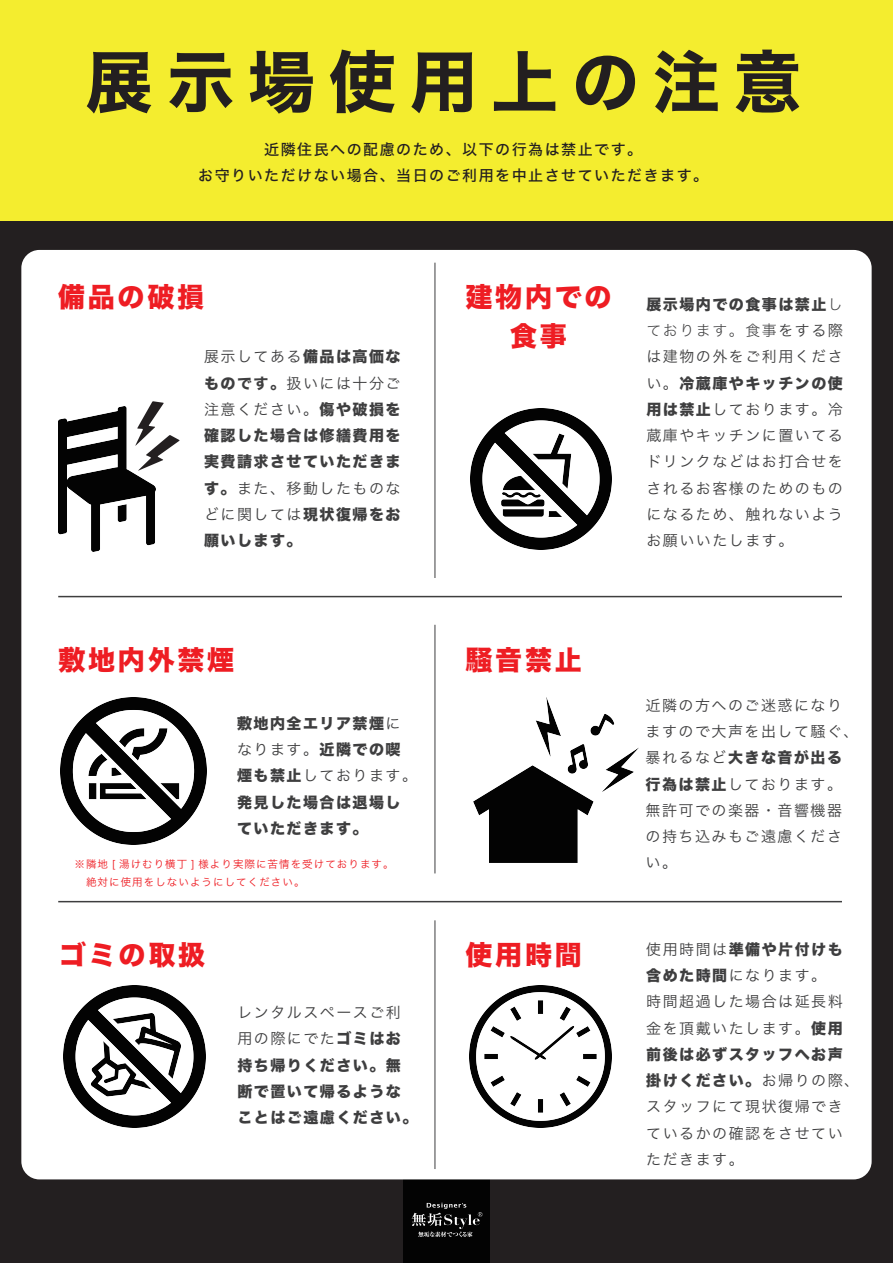
<style>
.page{position:relative;width:893px;height:1263px;background:#231f20}
.page>*{position:absolute;margin:0;border:0;box-sizing:border-box;transform-origin:0 0}
.t1{font:67.5px "Hiragino Sans W7";letter-spacing:.2em;color:#231f20}
.t2{font:27px/39px "Hiragino Sans W8";letter-spacing:.1em;color:#ee1d23;text-align:center}
.t3{font:15px/26.2px "Hiragino Sans W3";letter-spacing:.1em;color:#3e3e3f}
.t4{font:15px/26.2px "Hiragino Sans W8";letter-spacing:.1em;color:#3e3e3f}
.t5{font:15px/26.2px "Hiragino Sans W5";letter-spacing:.1em;color:#231f20;text-align:center}
.t6{font:15px "Hiragino Sans W2";letter-spacing:.1em;color:#3e3e3f}
.t7{font:10.5px/18.3px "Hiragino Sans W3";letter-spacing:.1em;color:#ee1d23}
.s1{font-family:"Hiragino Sans W8"}
.s2{font-family:"Hiragino Sans W7"}
.s3{font-family:"Hiragino Sans W2"}
.s4{font-family:"Hiragino Sans W3"}
</style>
<div class="page">
<img style="left:404px;top:1179px;width:85px;height:84px">
<div style="left:0;top:0;width:893px;height:221px;background:#f4ed2f"></div>
<div style="left:21px;top:250px;width:851px;height:929px;background:#fff;border-radius:18px"></div>
<img style="left:470px;top:408px;width:141px;height:142px">
<img style="left:60px;top:697px;width:147px;height:147px">
<img style="left:474px;top:697px;width:165px;height:165px">
<img style="left:58px;top:406px;width:98px;height:146px">
<svg style="left:135px;top:401px;width:45px;height:69px"></svg>
<img style="left:63px;top:986px;width:142px;height:142px">
<img style="left:470px;top:986px;width:142px;height:142px">
<hr style="left:58px;top:596px;width:784px;height:1px;background:#3e3e3f">
<hr style="left:58px;top:901px;width:784px;height:1px;background:#3e3e3f">
<hr style="left:435px;top:625px;width:1px;height:248px;background:#3e3e3f">
<hr style="left:435px;top:920px;width:1px;height:249px;background:#3e3e3f">
<hr style="left:435px;top:263px;width:1px;height:315px;background:#3e3e3f">
<h1 class="t1" style="left:86px;top:29px;width:717px">展示場使用上の注意</h1>
<p class="t5" style="left:198px;top:135px;width:512px">近隣住民への配慮のため、以下の行為は禁止です。<br>お守りいただけない場合、当日のご利用を中止させていただきます。</p>
<h2 class="t2" style="left:58px;top:279px;width:147px">備品の破損</h2>
<p class="t3" style="left:204px;top:342px;width:198px;text-align:justify">展示してある<span class="s1">備品は高価なもの</span><span class="s2">です。</span>扱いには十分ご注意ください。<span class="s1">傷や破損を</span></p>
<p class="t4" style="left:204px;top:423px;width:198px">確認した場合は修繕費用を実費請求させていただきま</p>
<p class="t3" style="left:204px;top:474px;width:198px"><span class="s1">す。</span>また、移動したものなどに関しては<span class="s1">現状復帰をお</span></p>
<p class="t4" style="left:204px;top:528px;width:99px">願いします。</p>
<h2 class="t2" style="left:466px;top:279px;width:147px">建物内での食事</h2>
<p class="t4" style="left:646px;top:291px;width:198px">展示場内での食事は禁止<span class="s3">し</span></p>
<p class="t6" style="left:646px;top:317px;width:198px">ております。食事<span class="s4">をする際</span></p>
<p class="t3" style="left:646px;top:342px;width:198px">は建物の外をご利用くださ</p>
<p class="t4" style="left:646px;top:370px;width:198px"><span class="s4">い。</span>冷蔵庫やキッチンの使</p>
<p class="t3" style="left:646px;top:395px;width:198px;text-align:justify"><span class="s1">用は禁止</span>しております。冷蔵庫やキッチンに置いてるドリンクなどはお打合せをされるお客様のためのものになるため、触れないようお願いいたします。</p>
<h2 class="t2" style="left:59px;top:641px;width:177px">敷地内外禁煙</h2>
<h2 class="t2" style="left:466px;top:641px;width:118px">騒音禁止</h2>
<p class="t4" style="left:237px;top:710px;width:165px">敷地内全エリア禁煙<span class="s4">に</span></p>
<p class="t3" style="left:237px;top:735px;width:181px">なります。<span class="s1">近隣での喫煙も禁止</span>しております。</p>
<p class="t4" style="left:237px;top:789px;width:165px">発見した場合は退場していただきます。</p>
<p class="t7" style="left:75px;top:854px;width:321px">※隣地 [ 湯けむり横丁 ] 様より実際に苦情を受けております。　絶対に使用をしないようにしてください。</p>
<h2 class="t2" style="left:59px;top:936px;width:147px">ゴミの取扱</h2>
<h2 class="t2" style="left:466px;top:936px;width:118px">使用時間</h2>
<p class="t3" style="left:237px;top:998px;width:165px">レンタルスペースご利用の際にでた<span class="s1">ゴミはお</span></p>
<p class="t4" style="left:237px;top:1052px;width:181px">持ち帰りください。無断で置いて帰るようなことはご遠慮ください。</p>
<p class="t3" style="left:646px;top:691px;width:214px">近隣の方へのご迷惑になりますので大声を出して騒ぐ、</p>
<p class="t4" style="left:646px;top:745px;width:198px"><span class="s4">暴れるなど</span>大きな音が出る</p>
<p class="t3" style="left:646px;top:770px;width:198px;text-align:justify"><span class="s1">行為は禁止</span>しております。無許可での楽器・音響機器の持ち込みもご遠慮ください。</p>
<p class="t4" style="left:646px;top:936px;width:198px"><span class="s4">使用時間は</span>準備や片付けも</p>
<p class="t3" style="left:646px;top:961px;width:198px"><span class="s1">含めた時間</span>になります。時間超過した場合は延長料金を頂戴いたします。<span class="s1">使用</span></p>
<p class="t4" style="left:646px;top:1041px;width:214px">前後は必ずスタッフへお声掛けください。<span class="s4">お帰りの際、</span></p>
<p class="t3" style="left:646px;top:1092px;width:198px;text-align:justify">スタッフにて現状復帰できているかの確認をさせていただきます。</p>
</div>
